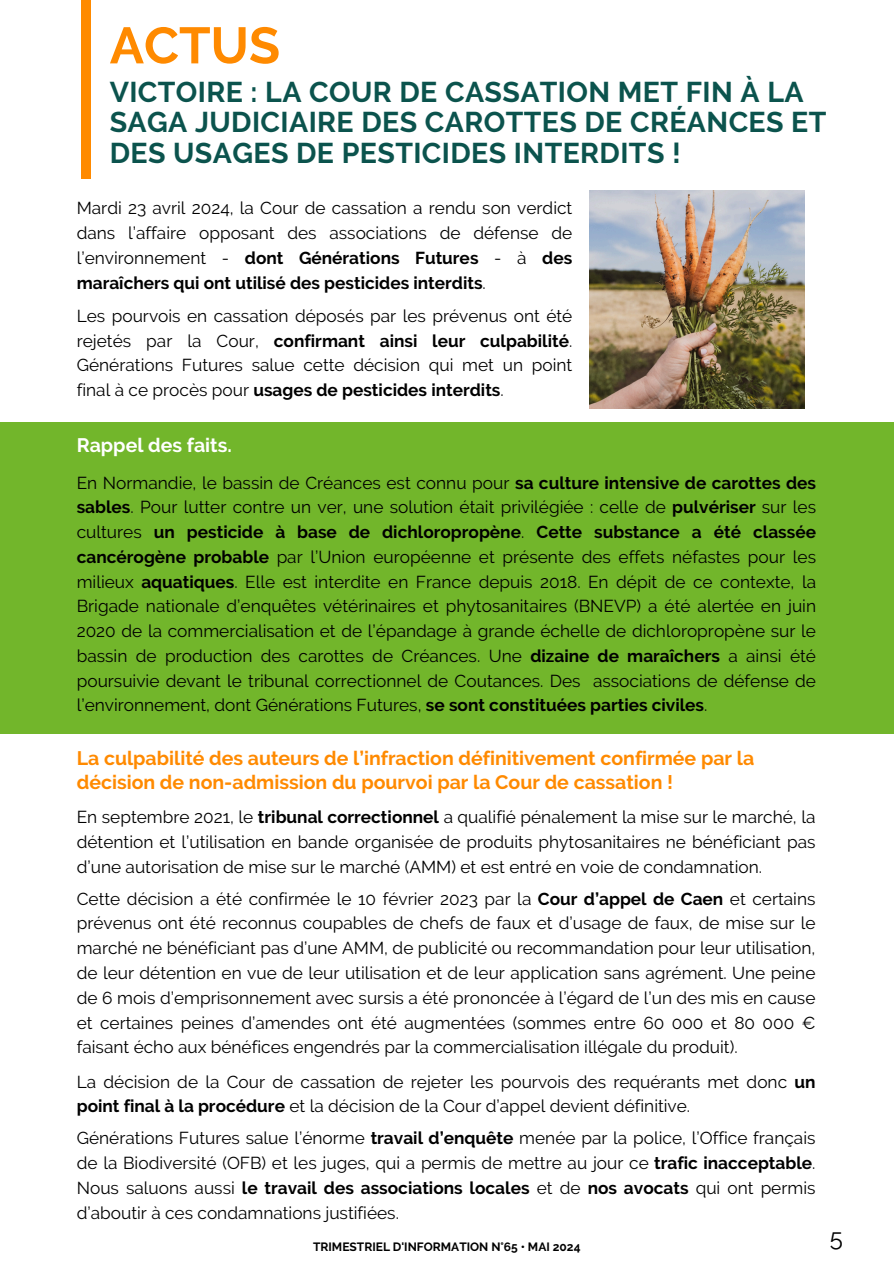
<style>
.page{position:relative;width:894px;height:1264px;background:#fff}
.page>*{position:absolute;margin:0;border:0;box-sizing:border-box;transform-origin:0 0}
.t1{font:700 51px "Raleway";color:#ff8a00}
.t2{font:700 28.5px/30.3px "Raleway";letter-spacing:.015em;color:#0b534d}
.t3{font:24px "Raleway";color:#000}
.t4{font:700 19.5px/23.7px "Raleway";color:#ff8a00}
.t5{font:700 19.5px "Raleway";color:#fff}
.t6{font:17.25px/24.8px "Raleway";color:#000;text-align:justify}
.t7{font:700 12px "Raleway";color:#000}
.s1{font-weight:700}
</style>
<div class="page">
<div style="left:81px;top:0;width:10px;height:179px;background:#ff8a00"></div>
<div style="left:0;top:422px;width:893px;height:311px;background:#72b62b"></div>
<img style="left:589px;top:190px;width:215px;height:219px">
<h4 class="t1" style="left:110px;top:15px;width:172px">ACTUS</h4>
<h4 class="t2" style="left:110px;top:77px;width:718px">VICTOIRE : LA COUR DE CASSATION MET FIN À LA<br>SAGA JUDICIAIRE DES CAROTTES DE CRÉANCES ET<br>DES USAGES DE PESTICIDES INTERDITS !</h4>
<h3 class="t6" style="left:77px;top:196px;width:497px">Mardi 23 avril 2024, la Cour de cassation a rendu son verdict dans l’affaire opposant des associations de défense de l’environnement - <span class="s1">dont Générations Futures</span> - à <span class="s1">des maraîchers qui ont utilisé des pesticides interdits</span>.</h3>
<p class="t6" style="left:77px;top:303px;width:497px">Les pourvois en cassation déposés par les prévenus ont été rejetés par la Cour, <span class="s1">confirmant ainsi leur culpabilité</span>.<br>Générations Futures salue cette décision qui met un point final à ce procès pour <span class="s1">usages de pesticides interdits</span>.</p>
<h4 class="t5" style="left:77px;top:434px;width:156px">Rappel des faits.</h4>
<h4 class="t6" style="left:77px;top:470px;width:740px">En Normandie, le bassin de Créances est connu pour <span class="s1">sa culture intensive de carottes des sables</span>. Pour lutter contre un ver, une solution était privilégiée : celle de <span class="s1">pulvériser</span> sur les cultures <span class="s1">un pesticide à base de dichloropropène</span>. <span class="s1">Cette substance a été classée cancérogène probable</span> par l’Union européenne et présente des effets néfastes pour les milieux <span class="s1">aquatiques</span>. Elle est interdite en France depuis 2018. En dépit de ce contexte, la Brigade nationale d’enquêtes vétérinaires et phytosanitaires (BNEVP) a été alertée en juin 2020 de la commercialisation et de l’épandage à grande échelle de dichloropropène sur le bassin de production des carottes de Créances. Une <span class="s1">dizaine de maraîchers</span> a ainsi été poursuivie devant le tribunal correctionnel de Coutances. Des associations de défense de l’environnement, dont Générations Futures, <span class="s1">se sont constituées parties civiles</span>.</h4>
<h4 class="t4" style="left:77px;top:746px;width:678px">La culpabilité des auteurs de l’infraction définitivement confirmée par la décision de non-admission du pourvoi par la Cour de cassation !</h4>
<p class="t6" style="left:77px;top:804px;width:740px">En septembre 2021, le <span class="s1">tribunal correctionnel</span> a qualifié pénalement la mise sur le marché, la détention et l’utilisation en bande organisée de produits phytosanitaires ne bénéficiant pas d’une autorisation de mise sur le marché (AMM) et est entré en voie de condamnation.</p>
<h3 class="t6" style="left:77px;top:886px;width:740px">Cette décision a été confirmée le 10 février 2023 par la <span class="s1">Cour d’appel de Caen</span> et certains prévenus ont été reconnus coupables de chefs de faux et d’usage de faux, de mise sur le marché ne bénéficiant pas d’une AMM, de publicité ou recommandation pour leur utilisation, de leur détention en vue de leur utilisation et de leur application sans agrément. Une peine de 6 mois d’emprisonnement avec sursis a été prononcée à l’égard de l’un des mis en cause et certaines peines d’amendes ont été augmentées (sommes entre 60 000 et 80 000 € faisant écho aux bénéfices engendrés par la commercialisation illégale du produit).</h3>
<h4 class="t6" style="left:77px;top:1069px;width:740px">La décision de la Cour de cassation de rejeter les pourvois des requérants met donc <span class="s1">un point final à la procédure</span> et la décision de la Cour d’appel devient définitive.</h4>
<p class="t6" style="left:77px;top:1125px;width:740px">Générations Futures salue l’énorme <span class="s1">travail d’enquête</span> menée par la police, l’Office français de la Biodiversité (OFB) et les juges, qui a permis de mettre au jour ce <span class="s1">trafic inacceptable</span>.<br>Nous saluons aussi <span class="s1">le travail des associations locales</span> et de <span class="s1">nos avocats</span> qui ont permis d’aboutir à ces condamnations justifiées.</p>
<h2 class="t7" style="left:313px;top:1239px;width:269px">TRIMESTRIEL D'INFORMATION N°65 • MAI 2024</h2>
<h1 class="t3" style="left:829px;top:1222px;width:15px">5</h1>
</div>
